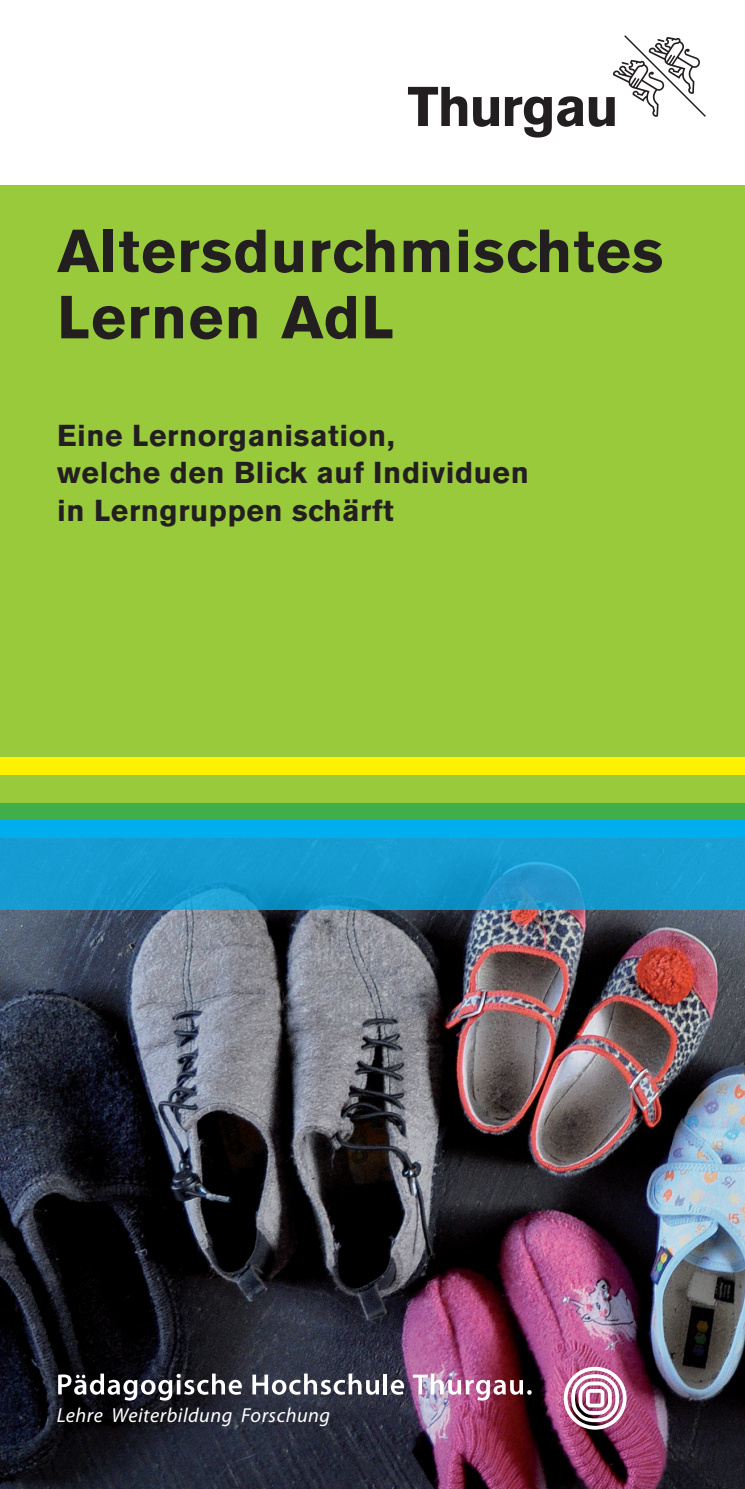
<style>
.page{position:relative;width:745px;height:1489px;background:#fff}
.page>*{position:absolute;margin:0;border:0;box-sizing:border-box;transform-origin:0 0}
.t1{font:700 60px/66.2px "Akzidenz Grotesk BE";letter-spacing:.02em;color:#231f20}
.t2{font:700 30px/37.5px "Akzidenz Grotesk BE";letter-spacing:.02em;color:#231f20}
.t3{font:italic 20.25px "Myriad Pro";letter-spacing:.025em;color:#fff}
</style>
<div class="page">
<div style="left:0;top:185px;width:744px;height:572px;background:#99ca3b"></div>
<svg style="left:408px;top:87px;width:90px;height:40px"></svg>
<svg style="left:504px;top:35px;width:201px;height:102px"></svg>
<img style="left:0;top:909px;width:744px;height:579px">
<svg style="left:0;top:837px;width:744px;height:72px;background:#169acf"></svg>
<div style="left:0;top:757px;width:744px;height:18px;background:#fff101"></div>
<div style="left:0;top:820px;width:744px;height:17px;background:#00aeef"></div>
<div style="left:0;top:802px;width:744px;height:17px;background:#40ae49"></div>
<div style="left:0;top:775px;width:744px;height:27px;background:#99ca3b"></div>
<svg style="left:563px;top:1366px;width:63px;height:63px"></svg>
<svg style="left:58px;top:1373px;width:184px;height:27px"></svg>
<svg style="left:252px;top:1373px;width:127px;height:21px"></svg>
<hr style="left:383px;top:1373px;width:4px;height:21px;background:#fff">
<svg style="left:390px;top:1379px;width:14px;height:15px"></svg>
<img style="left:412px;top:1373px;width:119px;height:27px">
<h1 class="t1" style="left:57px;top:218px;width:607px">Altersdurchmischtes<br>Lernen AdL</h1>
<p class="t2" style="left:57px;top:417px;width:473px">Eine Lernorganisation,<br>welche den Blick auf Individuen in Lerngruppen schärft</p>
<p class="t3" style="left:57px;top:1402px;width:275px">Lehre Weiterbildung Forschung</p>
</div>
